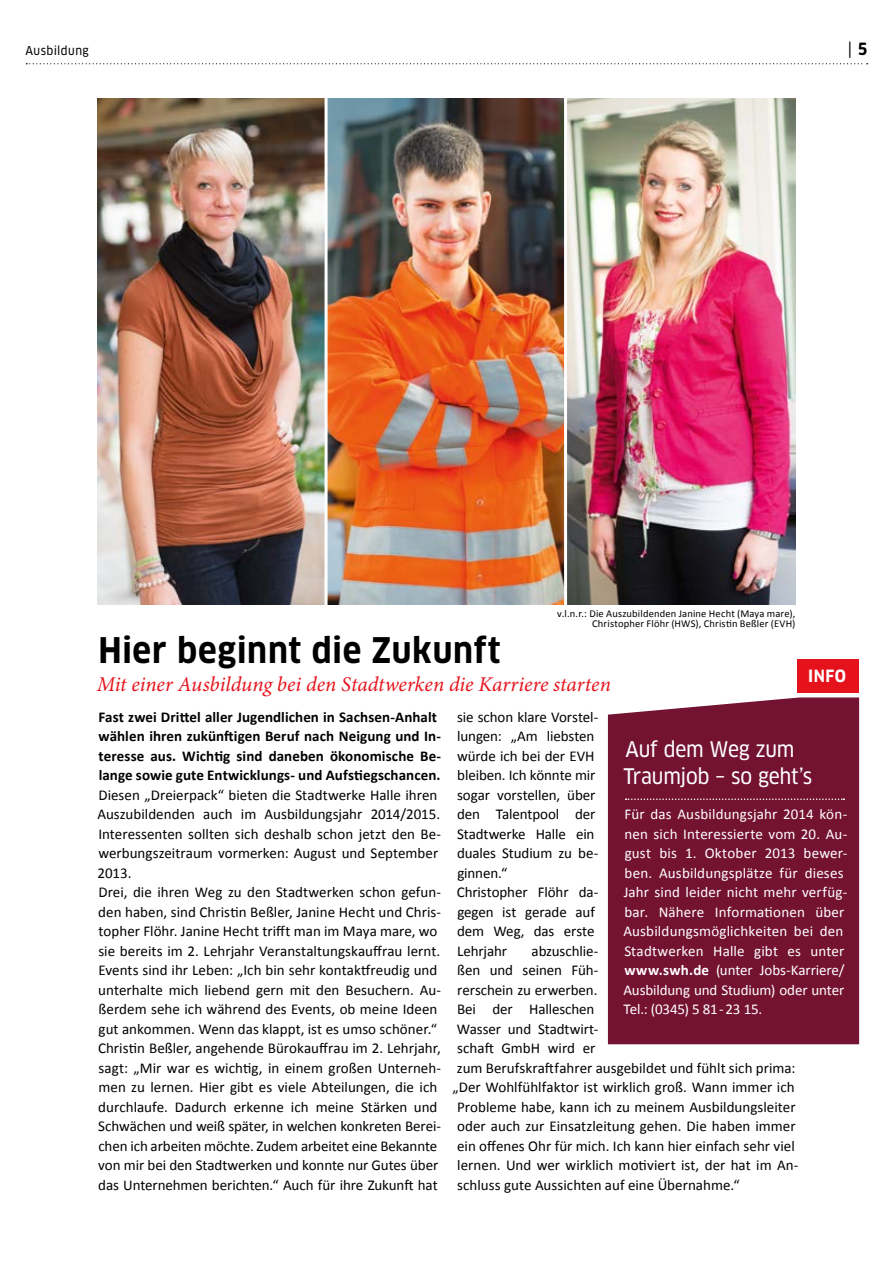
<style>
.page{position:relative;width:893px;height:1263px;background:#fff}
.page>*{position:absolute;margin:0;border:0;box-sizing:border-box;transform-origin:0 0}
.t1{font:700 condensed 34.5px "Clan OT";letter-spacing:.02em;color:#000}
.t2{font:italic 21px "Minion Pro";letter-spacing:-.005em;color:#e6121b}
.t3{font:21px/27px "Clan OT Narrow News";letter-spacing:-.01em;color:#fff}
.t4{font:700 condensed 16.5px "Clan OT";color:#fff}
.t5{font:16.5px "Clan OT Narrow News";color:#000}
.t6{font:15px/19.5px "Calibri";color:#000}
.t7{font:15px/19.5px "Calibri";letter-spacing:.01em;color:#fff}
.t8{font:700 15px/19.5px "Calibri";letter-spacing:.005em;color:#000}
.t9{font:12px "Clan OT Narrow News";color:#000}
.t10{font:10.5px/10.5px "Calibri";letter-spacing:.015em;color:#000;text-align:right}
.s1{font-family:"Clan OT";font-weight:700;font-stretch:condensed}
.s2{font-weight:700}
</style>
<div class="page">
<svg style="left:26px;top:63px;width:842px;height:1px"></svg>
<img style="left:98px;top:99px;width:697px;height:506px">
<div style="left:797px;top:659px;width:62px;height:34px;background:#e6121b"></div>
<div style="left:608px;top:697px;width:251px;height:347px;background:#741231"></div>
<svg style="left:626px;top:798px;width:218px;height:2px"></svg>
<hr style="left:325px;top:88px;width:3px;height:536px;background:#fff">
<hr style="left:564px;top:88px;width:3px;height:526px;background:#fff">
<p class="t9" style="left:26px;top:44px;width:65px">Ausbildung</p>
<p class="t5" style="left:848px;top:39px;width:21px">| <span class="s1">5</span></p>
<h1 class="t1" style="left:98px;top:631px;width:404px">Hier beginnt die Zukunft</h1>
<p class="t10" style="left:557px;top:607px;width:240px">v.l.n.r.: Die Auszubildenden Janine Hecht (Maya mare),<br>Christopher Flöhr (HWS), Christin Beßler (EVH)</p>
<h2 class="t2" style="left:97px;top:670px;width:516px">Mit einer Ausbildung bei den Stadtwerken die Karriere starten</h2>
<p class="t4" style="left:808px;top:666px;width:10px">INFO</p>
<p class="t8" style="left:99px;top:706px;width:344px">Fast zwei Drittel aller Jugendlichen in Sachsen-Anhalt wählen ihren zukünftigen Beruf nach Neigung und In&shy;teresse aus. Wichtig sind daneben ökonomische Be&shy;lange sowie gute Entwicklungs- und Aufstiegschancen.</p>
<p class="t6" style="left:97px;top:784px;width:345px">Diesen „Dreierpack“ bieten die Stadtwerke Halle ihren Auszubildenden auch im Ausbildungsjahr 2014/2015.<br>Interessenten sollten sich deshalb schon jetzt den Be&shy;werbungszeitraum vormerken: August und September 2013.<br>Drei, die ihren Weg zu den Stadtwerken schon gefun&shy;den haben, sind Christin Beßler, Janine Hecht und Chris&shy;topher Flöhr. Janine Hecht trifft man im Maya mare, wo sie bereits im 2. Lehrjahr Veranstaltungskauffrau lernt.<br>Events sind ihr Leben: „Ich bin sehr kontaktfreudig und unterhalte mich liebend gern mit den Besuchern. Au&shy;ßerdem sehe ich während des Events, ob meine Ideen gut ankommen. Wenn das klappt, ist es umso schöner.“ Christin Beßler, angehende Bürokauffrau im 2. Lehrjahr, sagt: „Mir war es wichtig, in einem großen Unterneh&shy;men zu lernen. Hier gibt es viele Abteilungen, die ich durchlaufe. Dadurch erkenne ich meine Stärken und Schwächen und weiß später, in welchen konkreten Berei&shy;chen ich arbeiten möchte. Zudem arbeitet eine Bekannte von mir bei den Stadtwerken und konnte nur Gutes über das Unternehmen berichten.“ Auch für ihre Zukunft hat</p>
<p class="t6" style="left:457px;top:706px;width:143px">sie schon klare Vorstel&shy;lungen: „Am liebsten würde ich bei der EVH bleiben. Ich könnte mir sogar vorstellen, über den Talentpool der<br>Stadtwerke Halle ein duales Studium zu be&shy;ginnen.“<br>Christopher Flöhr da&shy;gegen ist gerade auf dem Weg, das erste<br>Lehrjahr</p>
<h2 class="t3" style="left:623px;top:736px;width:190px">Auf dem Weg zum<br>Traumjob – so geht’s</h2>
<p class="t7" style="left:623px;top:804px;width:225px">Für das Ausbildungsjahr 2014 kön&shy;nen sich Interessierte vom 20. Au&shy;gust bis 1. Oktober 2013 bewer&shy;ben. Ausbildungsplätze für dieses Jahr sind leider nicht mehr verfüg&shy;bar. Nähere Informationen über Ausbildungsmöglichkeiten bei den Stadtwerken Halle gibt es unter <span class="s2">www.swh.de</span> (unter Jobs-Karriere/ Ausbildung und Studium) oder unter Tel.: (0345) 5 81-23 15.</p>
<p class="t6" style="left:532px;top:940px;width:68px">abzuschlie-</p>
<p class="t6" style="left:457px;top:960px;width:143px">ßen und seinen Füh-</p>
<p class="t6" style="left:457px;top:979px;width:142px">rerschein zu erwerben.</p>
<p class="t6" style="left:457px;top:999px;width:139px">Bei der Halleschen</p>
<p class="t6" style="left:457px;top:1018px;width:143px">Wasser und Stadtwirt-</p>
<p class="t6" style="left:457px;top:1038px;width:140px">schaft GmbH wird er</p>
<p class="t6" style="left:457px;top:1057px;width:340px">zum Berufskraftfahrer ausgebildet und fühlt sich prima:</p>
<p class="t6" style="left:452px;top:1077px;width:344px">„Der Wohlfühlfaktor ist wirklich groß. Wann immer ich</p>
<p class="t6" style="left:457px;top:1096px;width:340px">Probleme habe, kann ich zu meinem Ausbildungsleiter</p>
<p class="t6" style="left:457px;top:1116px;width:340px">oder auch zur Einsatzleitung gehen. Die haben immer</p>
<p class="t6" style="left:457px;top:1135px;width:339px">ein offenes Ohr für mich. Ich kann hier einfach sehr viel</p>
<p class="t6" style="left:457px;top:1155px;width:343px">lernen. Und wer wirklich motiviert ist, der hat im An-</p>
<p class="t6" style="left:457px;top:1174px;width:284px">schluss gute Aussichten auf eine Übernahme.“</p>
</div>
